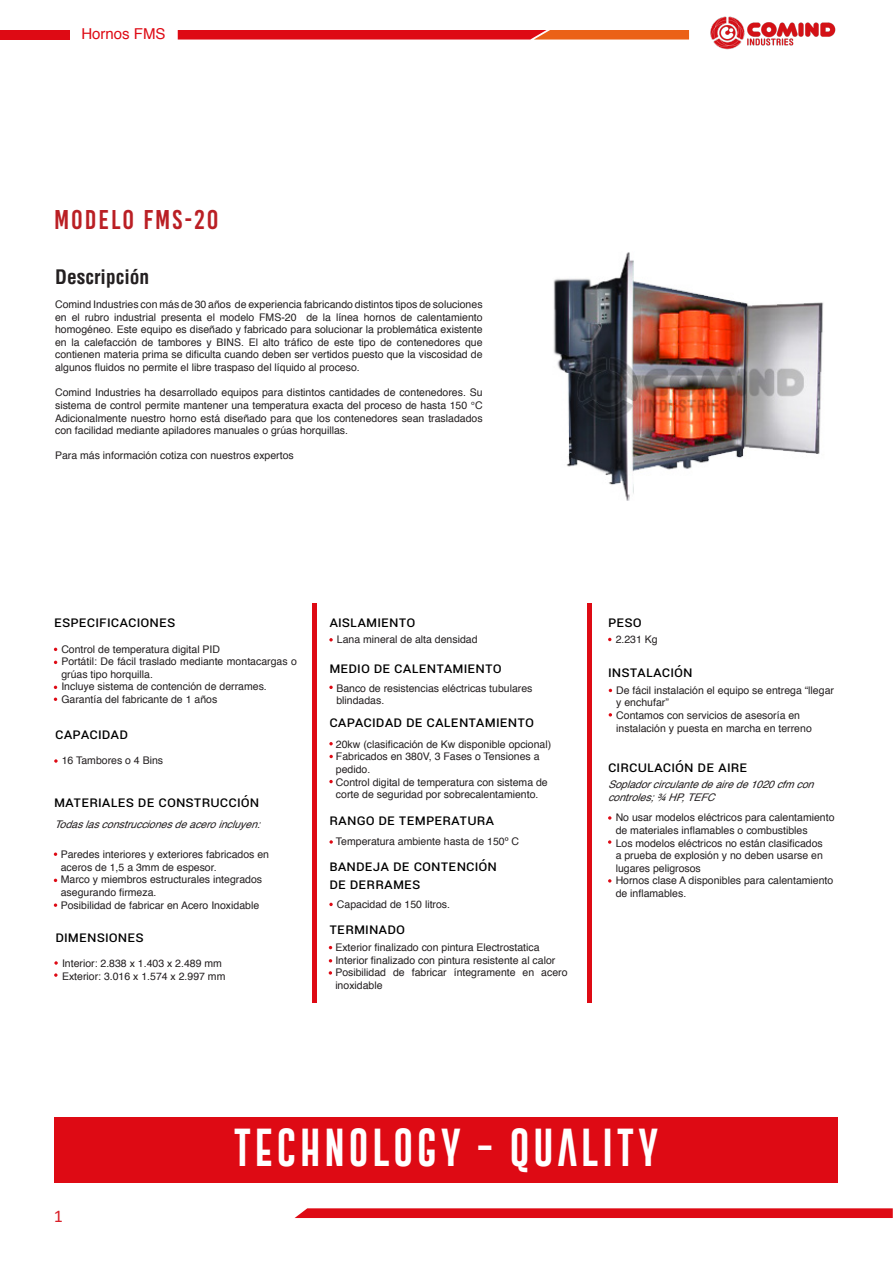
<style>
.page{position:relative;width:893px;height:1263px;background:#fff}
.page>*{position:absolute;margin:0;border:0;box-sizing:border-box;transform-origin:0 0}
.t1{font:39px "Gobold Extra 1";letter-spacing:.1em;color:#fff}
.t2{font:27px "Bebas Kai";letter-spacing:.075em;color:#ba1f24}
.t3{font:700 condensed 19.5px "Helvetica";color:#231f20}
.t4{font:18px "Calibri";color:#d91f28}
.t5{font:15px/18px "Roboto";color:#000}
.t6{font:15px "Helvetica";color:#de0a14}
.t7{font:10.5px/12.6px "Helvetica";color:#231f20}
.t8{font:italic 10.5px/12.6px "Helvetica";color:#231f20}
</style>
<div class="page">
<svg style="left:295px;top:1208px;width:598px;height:10px;background:#df141e"></svg>
<img style="left:710px;top:16px;width:126px;height:34px">
<svg style="left:178px;top:30px;width:511px;height:10px;background:#e32e21"></svg>
<div style="left:0;top:30px;width:69px;height:10px;background:#de0a14"></div>
<img style="left:553px;top:252px;width:271px;height:249px">
<svg style="left:54px;top:759px;width:4px;height:4px"></svg>
<svg style="left:329px;top:638px;width:4px;height:3px"></svg>
<svg style="left:608px;top:816px;width:3px;height:4px"></svg>
<svg style="left:608px;top:840px;width:3px;height:4px"></svg>
<svg style="left:329px;top:686px;width:4px;height:3px"></svg>
<svg style="left:329px;top:840px;width:4px;height:4px"></svg>
<svg style="left:329px;top:903px;width:4px;height:3px"></svg>
<svg style="left:54px;top:961px;width:4px;height:4px"></svg>
<svg style="left:54px;top:973px;width:4px;height:4px"></svg>
<div style="left:54px;top:1117px;width:783px;height:66px;background:#de0a14"></div>
<hr style="left:312px;top:603px;width:4px;height:400px;background:#de0a14">
<hr style="left:587px;top:603px;width:4px;height:400px;background:#de0a14">
<svg style="left:54px;top:697px;width:3px;height:4px"></svg>
<svg style="left:54px;top:852px;width:3px;height:4px"></svg>
<svg style="left:54px;top:903px;width:3px;height:4px"></svg>
<svg style="left:329px;top:742px;width:4px;height:3px"></svg>
<svg style="left:329px;top:755px;width:4px;height:3px"></svg>
<svg style="left:329px;top:780px;width:4px;height:3px"></svg>
<svg style="left:329px;top:971px;width:3px;height:4px"></svg>
<p class="t6" style="left:81px;top:22px;width:86px">Hornos FMS</p>
<p class="t2" style="left:54px;top:205px;width:166px">MODELO FMS-20</p>
<p class="t3" style="left:55px;top:264px;width:96px">Descripción</p>
<p class="t7" style="left:55px;top:298px;width:429px;text-align:justify">Comind Industries con más de 30 años de experiencia fabricando distintos tipos de soluciones en el rubro industrial presenta el modelo FMS-20 de la línea hornos de calentamiento homogéneo. Este equipo es diseñado y fabricado para solucionar la problemática existente en la calefacción de tambores y BINS. El alto tráfico de este tipo de contenedores que contienen materia prima se dificulta cuando deben ser vertidos puesto que la viscosidad de algunos fluidos no permite el libre traspaso del líquido al proceso.</p>
<p class="t7" style="left:55px;top:387px;width:429px;text-align:justify">Comind Industries ha desarrollado equipos para distintos cantidades de contenedores. Su sistema de control permite mantener una temperatura exacta del proceso de hasta 150 °C Adicionalmente nuestro horno está diseñado para que los contenedores sean trasladados con facilidad mediante apiladores manuales o grúas horquillas.</p>
<p class="t7" style="left:55px;top:450px;width:240px">Para más información cotiza con nuestros expertos</p>
<p class="t5" style="left:54px;top:612px;width:123px">Especificaciones</p>
<p class="t5" style="left:329px;top:612px;width:88px">Aislamiento</p>
<p class="t5" style="left:608px;top:612px;width:35px">Peso</p>
<p class="t7" style="left:61px;top:643px;width:160px">Control de temperatura digital PID</p>
<p class="t7" style="left:61px;top:655px;width:237px">Portátil: De fácil traslado mediante montacargas o grúas tipo horquilla.</p>
<p class="t7" style="left:61px;top:681px;width:207px">Incluye sistema de contención de derrames.</p>
<p class="t7" style="left:61px;top:693px;width:157px">Garantía del fabricante de 1 años</p>
<p class="t5" style="left:55px;top:724px;width:9px">CAPACIDAD</p>
<p class="t7" style="left:62px;top:755px;width:103px">16 Tambores o 4 Bins</p>
<p class="t5" style="left:54px;top:792px;width:207px">Materiales de construcción</p>
<p class="t8" style="left:54px;top:818px;width:213px">Todaslasconstruccionesdeaceroincluyen:</p>
<p class="t7" style="left:61px;top:848px;width:210px">Paredes interiores y exteriores fabricados en aceros de 1,5 a 3mm de espesor.</p>
<p class="t7" style="left:61px;top:874px;width:203px">Marco y miembros estructurales integrados asegurando firmeza.</p>
<p class="t7" style="left:61px;top:899px;width:200px">Posibilidad de fabricar en Acero Inoxidable</p>
<p class="t5" style="left:55px;top:927px;width:90px">Dimensiones</p>
<p class="t7" style="left:62px;top:957px;width:165px">Interior: 2.838 x 1.403 x 2.489 mm<br>Exterior: 3.016 x 1.574 x 2.997 mm</p>
<p class="t7" style="left:337px;top:633px;width:142px">Lana mineral de alta densidad</p>
<p class="t7" style="left:616px;top:633px;width:44px">2.231 Kg</p>
<p class="t5" style="left:329px;top:658px;width:174px">Medio de calentamiento</p>
<p class="t5" style="left:608px;top:662px;width:86px">I nstalación</p>
<p class="t7" style="left:336px;top:682px;width:198px">Banco de resistencias eléctricas tubulares blindadas.</p>
<p class="t7" style="left:336px;top:738px;width:217px">20kw (clasificación de Kw disponible opcional)</p>
<p class="t7" style="left:336px;top:751px;width:205px">Fabricados en 380V, 3 Fases o Tensiones a pedido.</p>
<p class="t7" style="left:336px;top:776px;width:213px">Control digital de temperatura con sistema de corte de seguridad por sobrecalentamiento.</p>
<p class="t5" style="left:329px;top:712px;width:9px">CAPACIDAD</p>
<p class="t5" style="left:406px;top:712px;width:130px">de calentamiento</p>
<p class="t5" style="left:329px;top:810px;width:166px">Rango de temperatura</p>
<p class="t7" style="left:336px;top:836px;width:185px">Temperatura ambiente hasta de 150º C</p>
<p class="t5" style="left:329px;top:856px;width:169px">Bandeja de contención de derrames</p>
<p class="t7" style="left:337px;top:898px;width:115px">Capacidad de 150 litros.</p>
<p class="t7" style="left:335px;top:941px;width:206px">Exterior finalizado con pintura Electrostatica</p>
<p class="t7" style="left:335px;top:954px;width:222px">Interior finalizado con pintura resistente al calor</p>
<p class="t7" style="left:335px;top:966px;width:234px">Posibilidad de fabricar íntegramente en acero inoxidable</p>
<p class="t5" style="left:329px;top:919px;width:77px">Terminado</p>
<p class="t7" style="left:616px;top:684px;width:219px">De fácil instalación el equipo se entrega “llegar y enchufar”</p>
<p class="t7" style="left:616px;top:709px;width:197px">Contamos con servicios de asesoría en instalación y puesta en marcha en terreno</p>
<p class="t5" style="left:608px;top:757px;width:139px">Circulación de aire</p>
<p class="t8" style="left:608px;top:779px;width:213px">Sopladorcirculantedeairede1020cfmcon controles;¾HP,TEFC</p>
<p class="t7" style="left:616px;top:812px;width:220px">No usar modelos eléctricos para calentamiento de materiales inflamables o combustibles</p>
<p class="t7" style="left:616px;top:837px;width:209px;text-align:justify">Los modelos eléctricos no están clasificados a prueba de explosión y no deben usarse en lugares peligrosos</p>
<p class="t7" style="left:616px;top:875px;width:219px">Hornos clase A disponibles para calentamiento de inflamables.</p>
<p class="t4" style="left:54px;top:1203px;width:11px">1</p>
<p class="t1" style="left:234px;top:1123px;width:426px">TECHNOLOGY - QUALITY</p>
</div>
